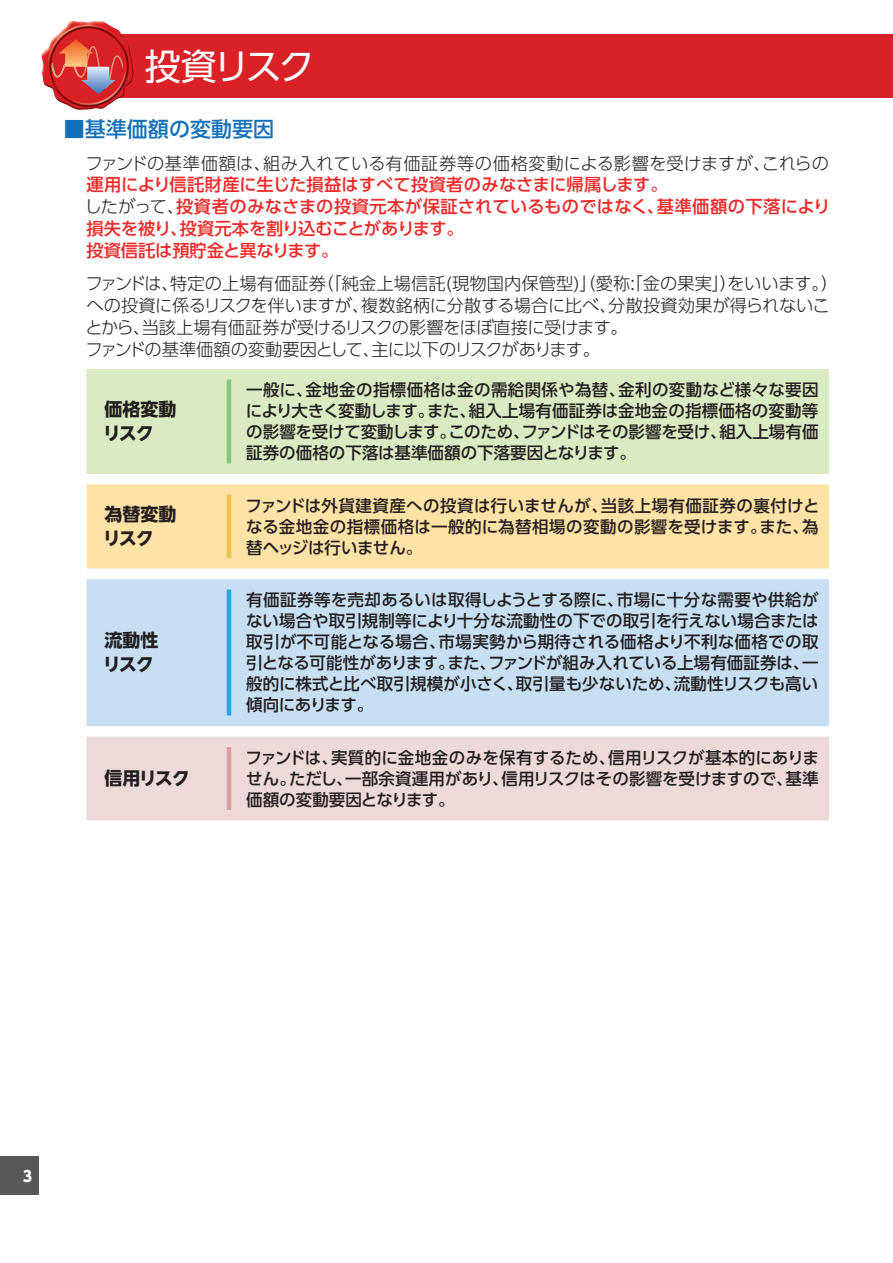
<style>
.page{position:relative;width:893px;height:1263px;background:#fff}
.page>*{position:absolute;margin:0;border:0;box-sizing:border-box;transform-origin:0 0}
.t1{font:36px "UD Shin Go Pro";letter-spacing:-.085em;color:#fff}
.t2{font:500 21px "UD Shin Go Pro";color:#1471b9}
.t3{font:700 18px/24px "UD Shin Go NT Pro";letter-spacing:-.035em;color:#231f20}
.t4{font:300 17.25px/21.8px "UD Shin Go Pro";color:#231f20}
.t5{font:500 17.25px/21.8px "UD Shin Go Pro";color:#ee2928}
.t6{font:300 17.25px "UD Shin Go Pro";letter-spacing:.02em;color:#231f20}
.t7{font:500 16.5px/21px "UD Shin Go Pro";color:#231f20;text-align:justify}
.t8{font:800 15px "UD Shin Go Pro";color:#fff;scale:.9 1}
.s1{font-weight:300;color:#231f20}
</style>
<div class="page">
<div style="left:0;top:1157px;width:38px;height:38px;background:#57585a"></div>
<div style="left:86px;top:369px;width:743px;height:105px;background:#daeac1"></div>
<div style="left:86px;top:484px;width:743px;height:84px;background:#ffe2a5"></div>
<div style="left:86px;top:579px;width:743px;height:147px;background:#c7dff2"></div>
<div style="left:86px;top:736px;width:743px;height:84px;background:#edd9d7"></div>
<hr style="left:227px;top:379px;width:4px;height:84px;background:#85c878">
<hr style="left:227px;top:495px;width:4px;height:63px;background:#f0bf4e">
<hr style="left:227px;top:747px;width:4px;height:63px;background:#db9f9c">
<hr style="left:227px;top:589px;width:4px;height:126px;background:#2aa2db">
<div style="left:83px;top:34px;width:810px;height:64px;background:#da2128"></div>
<img style="left:42px;top:21px;width:29px;height:79px">
<img style="left:52px;top:46px;width:71px;height:43px">
<svg style="left:59px;top:39px;width:57px;height:55px"></svg>
<h1 class="t1" style="left:145px;top:37px;width:171px">投資リスク</h1>
<p class="t2" style="left:64px;top:112px;width:212px">■基準価額の変動要因</p>
<p class="t6" style="left:86px;top:149px;width:745px">ファンドの基準価額は、組み入れている有価証券等の価格変動による影響を受けますが、これらの</p>
<p class="t5" style="left:85px;top:173px;width:747px">運用により信託財産に生じた損益はすべて投資者のみなさまに帰属します。<br><span class="s1">したがって、</span>投資者のみなさまの投資元本が保証されているものではなく、基準価額の下落により損失を被り、投資元本を割り込むことがあります。<br>投資信託は預貯金と異なります。</p>
<p class="t4" style="left:85px;top:272px;width:754px">ファンドは、特定の上場有価証券（「純金上場信託(現物国内保管型)」（愛称:「金の果実」）をいいます。）への投資に係るリスクを伴いますが、複数銘柄に分散する場合に比べ、分散投資効果が得られないことから、当該上場有価証券が受けるリスクの影響をほぼ直接に受けます。<br>ファンドの基準価額の変動要因として、主に以下のリスクがあります。</p>
<p class="t3" style="left:103px;top:397px;width:75px">価格変動リスク</p>
<p class="t7" style="left:246px;top:379px;width:574px">一般に、金地金の指標価格は金の需給関係や為替、金利の変動など様々な要因により大きく変動します。また、組入上場有価証券は金地金の指標価格の変動等の影響を受けて変動します。このため、ファンドはその影響を受け、組入上場有価証券の価格の下落は基準価額の下落要因となります。</p>
<p class="t3" style="left:103px;top:502px;width:75px">為替変動リスク</p>
<p class="t7" style="left:246px;top:494px;width:575px">ファンドは外貨建資産への投資は行いませんが、当該上場有価証券の裏付けとなる金地金の指標価格は一般的に為替相場の変動の影響を受けます。また、為替ヘッジは行いません。</p>
<p class="t3" style="left:103px;top:628px;width:57px">流動性リスク</p>
<p class="t3" style="left:104px;top:766px;width:87px">信用リスク</p>
<p class="t7" style="left:246px;top:589px;width:574px">有価証券等を売却あるいは取得しようとする際に、市場に十分な需要や供給がない場合や取引規制等により十分な流動性の下での取引を行えない場合または取引が不可能となる場合、市場実勢から期待される価格より不利な価格での取引となる可能性があります。また、ファンドが組み入れている上場有価証券は、一般的に株式と比べ取引規模が小さく、取引量も少ないため、流動性リスクも高い傾向にあります。</p>
<p class="t7" style="left:246px;top:746px;width:575px">ファンドは、実質的に金地金のみを保有するため、信用リスクが基本的にありません。ただし、一部余資運用があり、信用リスクはその影響を受けますので、基準価額の変動要因となります。</p>
<p class="t8" style="left:23px;top:1163px;width:11px">3</p>
</div>
